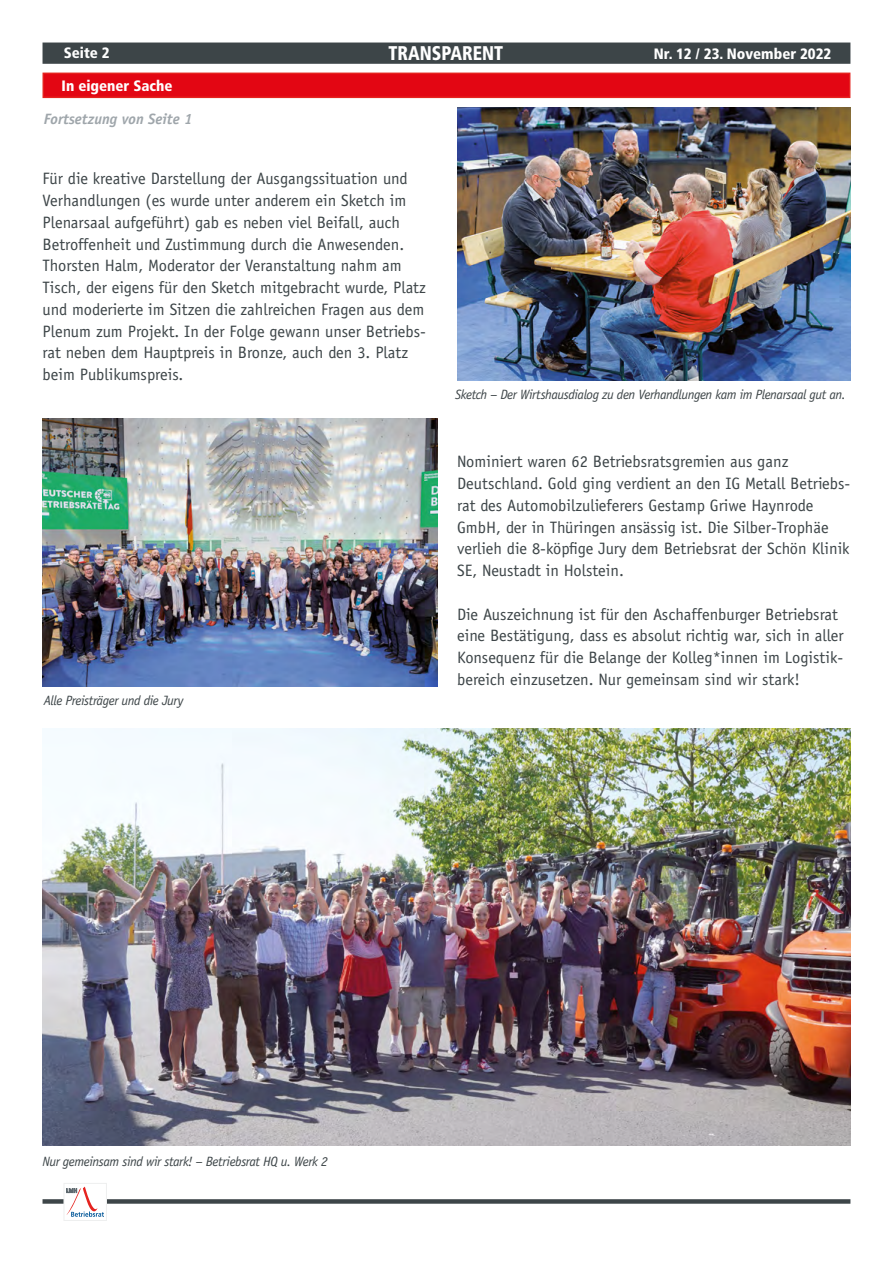
<style>
.page{position:relative;width:893px;height:1263px;background:#fff}
.page>*{position:absolute;margin:0;border:0;box-sizing:border-box;transform-origin:0 0}
.t1{font:900 condensed 19.8px "Frutiger LT Std";color:#fff;scale:.91 1}
.t2{font:16.5px/21.8px "Officina Sans Std";color:#3d4548}
.t3{font:900 condensed 15px "Frutiger LT Std";color:#fff}
.t4{font:italic 700 15px "Officina Sans Std";color:#9fa6ab}
.t5{font:italic 13.5px "Officina Sans Std";letter-spacing:-.03em;color:#3d4548}
</style>
<div class="page">
<div style="left:43px;top:1199px;width:807px;height:5px;background:#3d4548"></div>
<div style="left:64px;top:1183px;width:42px;height:37px;background:#fff"></div>
<svg style="left:66px;top:1186px;width:38px;height:31px"></svg>
<div style="left:64px;top:1183px;width:43px;height:38px;border:1px solid #eeefef"></div>
<div style="left:43px;top:43px;width:807px;height:21px;background:#3d4548;border:2px solid #3d4548"></div>
<img style="left:43px;top:728px;width:807px;height:417px">
<img style="left:43px;top:419px;width:394px;height:268px">
<img style="left:457px;top:108px;width:393px;height:272px">
<div style="left:43px;top:73px;width:807px;height:24px;background:#e30613"></div>
<div style="left:43px;top:73px;width:807px;height:25px;border:2px solid #e5231f"></div>
<p class="t3" style="left:64px;top:44px;width:47px">Seite 2</p>
<p class="t1" style="left:388px;top:41px;width:128px">TRANSPARENT</p>
<p class="t3" style="left:654px;top:44px;width:179px">Nr. 12 / 23. November 2022</p>
<p class="t3" style="left:62px;top:77px;width:112px">In eigener Sache</p>
<p class="t4" style="left:44px;top:110px;width:150px">Fortsetzung von Seite 1</p>
<p class="t2" style="left:43px;top:168px;width:385px">Für die kreative Darstellung der Ausgangssituation und Verhandlungen (es wurde unter anderem ein Sketch im Plenarsaal aufgeführt) gab es neben viel Beifall, auch Betroffenheit und Zustimmung durch die Anwesenden.<br>Thorsten Halm, Moderator der Veranstaltung nahm am Tisch, der eigens für den Sketch mitgebracht wurde, Platz und moderierte im Sitzen die zahlreichen Fragen aus dem Plenum zum Projekt. In der Folge gewann unser Betriebs&shy;rat neben dem Hauptpreis in Bronze, auch den 3. Platz beim Publikumspreis.</p>
<p class="t5" style="left:44px;top:692px;width:141px">Alle Preisträger und die Jury</p>
<p class="t5" style="left:455px;top:386px;width:392px">Sketch – Der Wirtshausdialog zu den Verhandlungen kam im Plenarsaal gut an.</p>
<p class="t2" style="left:457px;top:451px;width:395px">Nominiert waren 62 Betriebsratsgremien aus ganz Deutschland. Gold ging verdient an den IG Metall Betriebs&shy;rat des Automobilzulieferers Gestamp Griwe Haynrode GmbH, der in Thüringen ansässig ist. Die Silber-Trophäe verlieh die 8-köpfige Jury dem Betriebsrat der Schön Klinik SE, Neustadt in Holstein.</p>
<p class="t2" style="left:457px;top:603px;width:388px">Die Auszeichnung ist für den Aschaffenburger Betriebsrat eine Bestätigung, dass es absolut richtig war, sich in aller Konsequenz für die Belange der Kolleg*innen im Logistik&shy;bereich einzusetzen. Nur gemeinsam sind wir stark!</p>
<p class="t5" style="left:43px;top:1154px;width:287px">Nur gemeinsam sind wir stark! – Betriebsrat HQ u. Werk 2</p>
</div>
